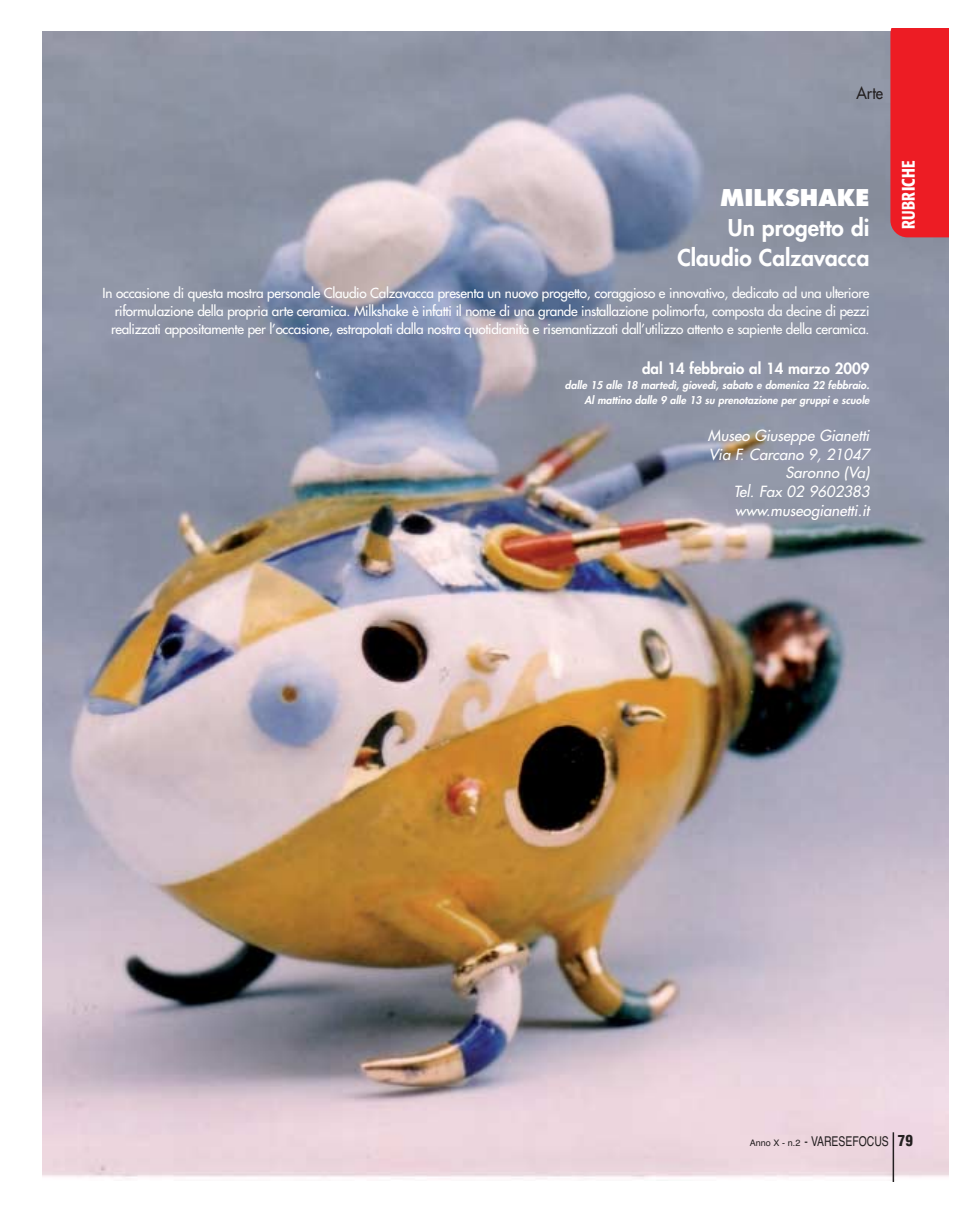
<style>
.page{position:relative;width:977px;height:1211px;background:#fff}
.page>*{position:absolute;margin:0;border:0;box-sizing:border-box;transform-origin:0 0}
.t1{font:800 22.5px/30px "Futura";color:#fff;text-align:right}
.t2{font:800 22.5px "Futura";color:#fff}
.t3{font:500 condensed 18px "Formata";letter-spacing:.02em;color:#fff;scale:.9 1}
.t4{font:16.5px "Futura";color:#231f20;scale:.9 1}
.t5{font:italic 15px/18.8px "Futura";color:#fff;text-align:right}
.t6{font:800 15px "Futura";color:#fff}
.t7{font:13.5px/18.5px "Futura";letter-spacing:-.025em;color:#fff;text-align:justify}
.t8{font:13.5px "Helvetica";color:#231f20;scale:.77 1}
.t9{font:italic 800 10.5px/15px "Futura";color:#fff;text-align:right}
.s1{font-size:9px}
.s2{font-weight:900;font-stretch:condensed;font-size:15px}
</style>
<div class="page">
<img style="left:43px;top:31px;width:905px;height:1149px">
<hr style="left:892px;top:1132px;width:2px;height:49px;background:#231f20">
<div style="left:890px;top:28px;width:58px;height:209px;background:#ed1c24"></div>
<p class="t4" style="left:856px;top:85px;width:31px">Arte</p>
<h1 class="t2" style="left:720px;top:188px;width:151px">MILKSHAKE</h1>
<h1 class="t1" style="left:677px;top:215px;width:193px">Un progetto di<br>Claudio Calzavacca</h1>
<p class="t7" style="left:111px;top:284px;width:759px;text-indent:-9px">In occasione di questa mostra personale Claudio Calzavacca presenta un nuovo progetto, coraggioso e innovativo, dedicato ad una ulteriore riformulazione della propria arte ceramica. Milkshake è infatti il nome di una grande installazione polimorfa, composta da decine di pezzi realizzati appositamente per l’occasione, estrapolati dalla nostra quotidianità e risemantizzati dall’utilizzo attento e sapiente della ceramica.</p>
<p class="t6" style="left:642px;top:361px;width:229px">dal 14 febbraio al 14 marzo 2009</p>
<p class="t9" style="left:565px;top:378px;width:308px">dalle 15 alle 18 martedì, giovedì, sabato e domenica 22 febbraio.<br>Al mattino dalle 9 alle 13 su prenotazione per gruppi e scuole</p>
<p class="t5" style="left:708px;top:427px;width:166px">Museo Giuseppe Gianetti<br>Via F. Carcano 9, 21047<br>Saronno (Va)<br>Tel. Fax 02 9602383 www.museogianetti.it</p>
<h2 class="t3" style="left:901px;top:229px;width:77px;rotate:-90deg">RUBRICHE</h2>
<p class="t8" style="left:749px;top:1136px;width:213px"><span class="s1">Anno X - n.2</span> - VARESEFOCUS <span class="s2">79</span></p>
</div>
